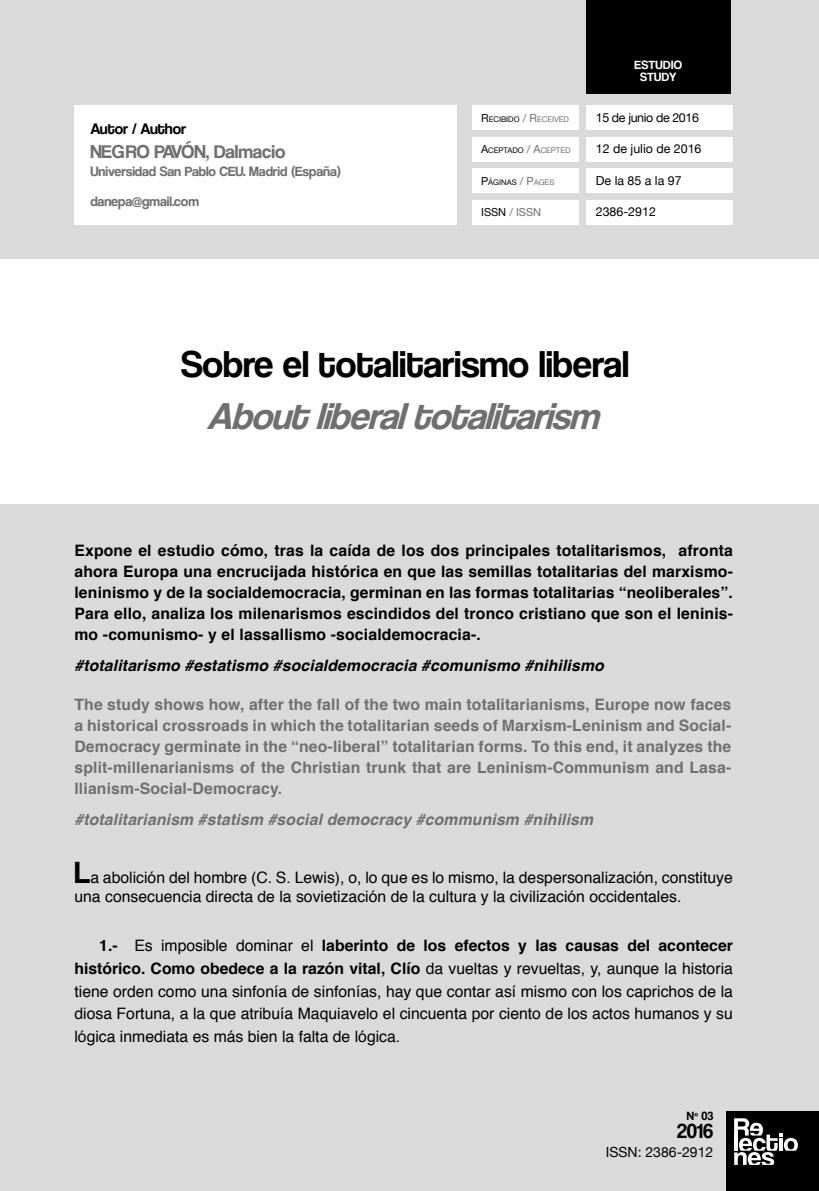
<style>
.page{position:relative;width:819px;height:1191px;background:#dadada}
.page>*{position:absolute;margin:0;border:0;box-sizing:border-box;transform-origin:0 0}
.t1{font:38.5px "Coolvetica Rg";color:#000}
.t2{font:italic 38.5px "Coolvetica Rg";color:#706f6f}
.t3{font:21px "Coolvetica Rg";color:#000}
.t4{font:19.25px "Coolvetica Rg";color:#706f6f}
.t5{font:15.75px/22.8px "Helvetica";color:#000}
.t6{font:700 15.75px/21px "Helvetica";letter-spacing:.01em;color:#000;text-align:justify}
.t7{font:700 15.75px/21px "Helvetica";letter-spacing:.01em;color:#706f6f;text-align:justify}
.t8{font:italic 700 15.75px "Helvetica";letter-spacing:.01em;color:#000}
.t9{font:italic 700 15.75px "Helvetica";letter-spacing:.01em;color:#706f6f}
.t10{font:15.75px "Coolvetica Rg";color:#000}
.t11{font:14px/30.1px "Coolvetica Rg";color:#706f6f}
.t12{font:14px "Helvetica Neue";color:#000}
.t13{font:12.42px "Helvetica Neue";color:#000}
.t14{font:12.42px "Helvetica Neue";letter-spacing:-.03em;color:#000}
.t15{font:12.42px "Coolvetica Rg";letter-spacing:.03em;color:#fff}
.t16{font:12.42px "Coolvetica Rg";letter-spacing:.015em;color:#fff}
.t17{font:12.25px "Coolvetica Rg";color:#000}
.t18{font:11.03px "Helvetica Neue";color:#706f6f}
.t19{font:7.7px "Helvetica Neue";color:#000}
.s1{font-size:11.03px}
.s2{font-size:11.03px;color:#706f6f}
.s3{color:#706f6f}
.s4{color:#000}
.s5{font-family:"Coolvetica Rg";font-size:31.5px}
.s6{font-weight:700}
</style>
<div class="page">
<div style="left:726px;top:1111px;width:93px;height:80px;background:#000"></div>
<svg style="left:734px;top:1118px;width:63px;height:46px"></svg>
<div style="left:0;top:259px;width:819px;height:245px;background:#fff"></div>
<div style="left:74px;top:105px;width:382px;height:119px;background:#fff"></div>
<div style="left:586px;top:0;width:145px;height:94px;background:#000"></div>
<div style="left:472px;top:105px;width:107px;height:25px;background:#fff"></div>
<div style="left:472px;top:200px;width:107px;height:24px;background:#fff"></div>
<div style="left:472px;top:137px;width:107px;height:24px;background:#fff"></div>
<div style="left:472px;top:168px;width:107px;height:25px;background:#fff"></div>
<div style="left:586px;top:105px;width:146px;height:25px;background:#fff"></div>
<div style="left:586px;top:137px;width:146px;height:24px;background:#fff"></div>
<div style="left:586px;top:168px;width:146px;height:25px;background:#fff"></div>
<div style="left:586px;top:200px;width:146px;height:24px;background:#fff"></div>
<p class="t10" style="left:90px;top:119px;width:97px">Autor / Author</p>
<p class="t4" style="left:90px;top:141px;width:196px">NEGRO PAVÓN, Dalmacio</p>
<p class="t11" style="left:90px;top:156px;width:252px">Universidad San Pablo CEU. Madrid (España) danepa@gmail.com</p>
<p class="t19" style="left:481px;top:114px;width:89px"><span class="s1">R</span>ECIBIDO <span class="s2">/ R</span><span class="s3">ECEIVED</span></p>
<p class="t19" style="left:481px;top:145px;width:91px"><span class="s1">A</span>CEPTADO <span class="s2">/ A</span><span class="s3">CEPTED</span></p>
<p class="t19" style="left:481px;top:177px;width:74px"><span class="s1">P</span>ÁGINAS <span class="s2">/ P</span><span class="s3">AGES</span></p>
<p class="t18" style="left:481px;top:204px;width:62px"><span class="s4">ISSN</span> / ISSN</p>
<p class="t15" style="left:634px;top:57px;width:49px">ESTUDIO</p>
<p class="t16" style="left:640px;top:69px;width:38px">STUDY</p>
<p class="t14" style="left:595px;top:108px;width:105px">15 de junio de 2016</p>
<p class="t13" style="left:595px;top:140px;width:107px">12 de julio de 2016</p>
<p class="t13" style="left:595px;top:171px;width:87px">De la 85 a la 97</p>
<p class="t13" style="left:595px;top:203px;width:62px">2386-2912</p>
<h1 class="t1" style="left:181px;top:341px;width:449px">Sobre el totalitarismo liberal</h1>
<h1 class="t2" style="left:207px;top:394px;width:404px">Aboutliberaltotalitarism</h1>
<p class="t6" style="left:74px;top:540px;width:660px">Expone el estudio cómo, tras la caída de los dos principales totalitarismos, afronta ahora Europa una encrucijada histórica en que las semillas totalitarias del marxismo&shy;leninismo y de la socialdemocracia, germinan en las formas totalitarias “neoliberales”.<br>Para ello, analiza los milenarismos escindidos del tronco cristiano que son el leninis&shy;mo -comunismo- y el lassallismo -socialdemocracia-.</p>
<p class="t8" style="left:74px;top:652px;width:531px">#totalitarismo #estatismo #socialdemocracia #comunismo #nihilismo</p>
<p class="t7" style="left:74px;top:694px;width:658px">The study shows how, after the fall of the two main totalitarianisms, Europe now faces a historical crossroads in which the totalitarian seeds of Marxism-Leninism and Social-Democracy germinate in the “neo-liberal” totalitarian forms. To this end, it analyzes the split-millenarianisms of the Christian trunk that are Leninism-Communism and Lasa&shy;llianism-Social-Democracy.</p>
<p class="t9" style="left:74px;top:807px;width:520px">#totalitarianism #statism #social democracy #communism #nihilism</p>
<p class="t5" style="left:74px;top:868px;width:660px;line-height:19.2px"><span class="s5">L</span>a abolición del hombre (C. S. Lewis), o, lo que es lo mismo, la despersonalización, constituye una consecuencia directa de la sovietización de la cultura y la civilización occidentales.</p>
<p class="t5" style="left:74px;top:934px;width:660px;text-align:justify;text-indent:25px"><span class="s6">1.-</span> Es imposible dominar el <span class="s6">laberinto de los efectos y las causas del acontecer histórico. Como obedece a la razón vital, Clío</span> da vueltas y revueltas, y, aunque la historia tiene orden como una sinfonía de sinfonías, hay que contar así mismo con los caprichos de la diosa Fortuna, a la que atribuía Maquiavelo el cincuenta por ciento de los actos humanos y su lógica inmediata es más bien la falta de lógica.</p>
<p class="t17" style="left:687px;top:1108px;width:28px">Nº 03</p>
<h2 class="t3" style="left:677px;top:1118px;width:38px">2016</h2>
<p class="t12" style="left:605px;top:1141px;width:109px">ISSN: 2386-2912</p>
</div>
